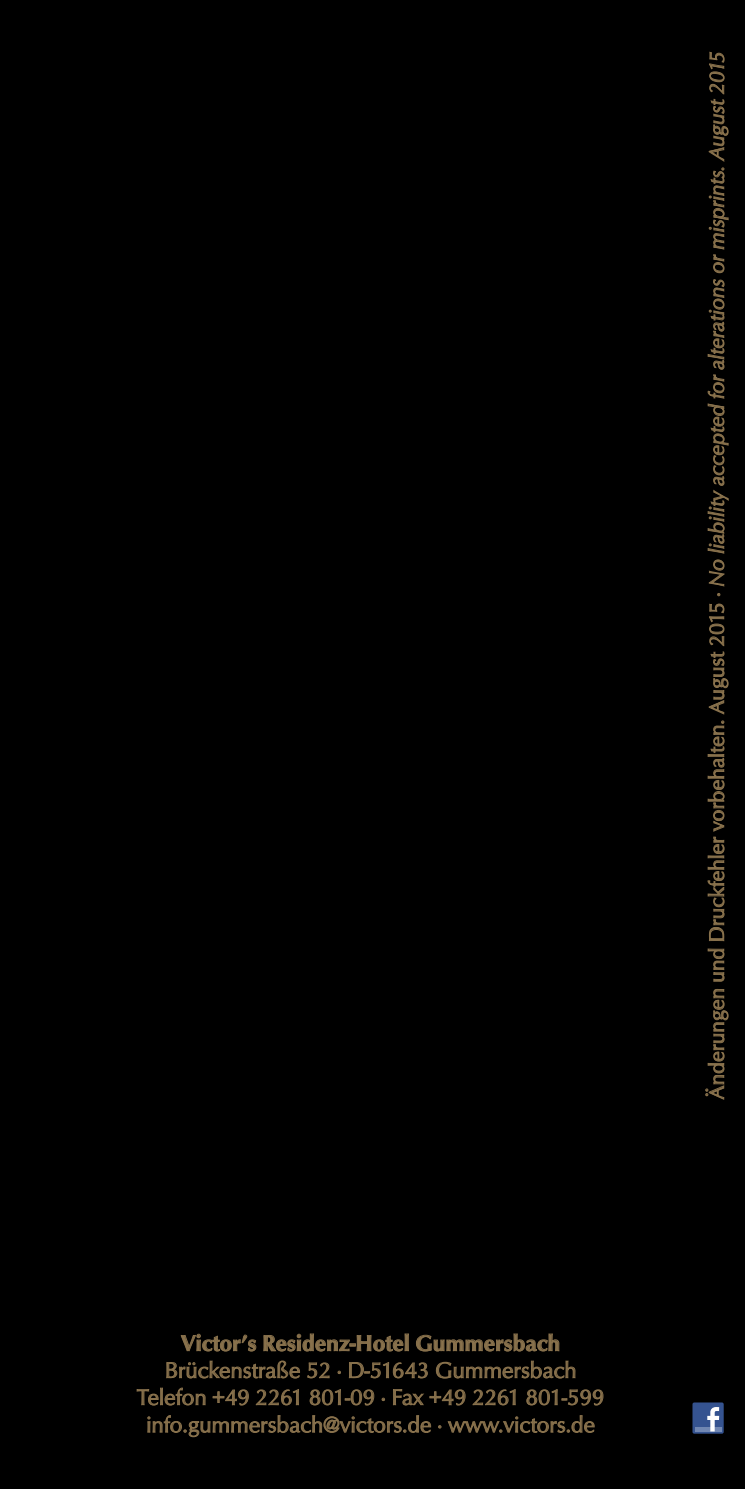
<style>
.page{position:relative;width:745px;height:1489px;background:#fff}
.page>*{position:absolute;margin:0;border:0;box-sizing:border-box;transform-origin:0 0}
.t1{font:22.5px/27.2px "O004 T";color:#88714c;text-align:center}
.t2{font:500 22.5px "O004 T";color:#88714c}
.t3{font:italic 21.25px "O004 T";color:#88714c}
.s1{font-style:normal}
</style>
<div class="page">
<div style="left:0;top:0;width:744px;height:1488px;background:#000"></div>
<svg style="left:180px;top:1333px;width:76px;height:18px"></svg>
<svg style="left:263px;top:1333px;width:145px;height:18px"></svg>
<svg style="left:416px;top:1333px;width:143px;height:18px"></svg>
<svg style="left:166px;top:1360px;width:134px;height:19px"></svg>
<svg style="left:307px;top:1362px;width:22px;height:16px"></svg>
<svg style="left:349px;top:1362px;width:78px;height:16px"></svg>
<svg style="left:435px;top:1360px;width:140px;height:18px"></svg>
<svg style="left:137px;top:1387px;width:68px;height:19px"></svg>
<svg style="left:212px;top:1389px;width:37px;height:16px"></svg>
<svg style="left:255px;top:1389px;width:44px;height:16px"></svg>
<svg style="left:309px;top:1389px;width:65px;height:16px"></svg>
<svg style="left:393px;top:1389px;width:72px;height:16px"></svg>
<svg style="left:472px;top:1389px;width:43px;height:16px"></svg>
<svg style="left:526px;top:1389px;width:77px;height:16px"></svg>
<svg style="left:147px;top:1415px;width:284px;height:21px"></svg>
<svg style="left:447px;top:1415px;width:147px;height:17px"></svg>
<svg style="left:705px;top:989px;width:23px;height:110px"></svg>
<svg style="left:707px;top:948px;width:17px;height:33px"></svg>
<svg style="left:707px;top:720px;width:17px;height:221px"></svg>
<svg style="left:708px;top:603px;width:20px;height:111px"></svg>
<svg style="left:708px;top:559px;width:16px;height:27px"></svg>
<svg style="left:707px;top:279px;width:21px;height:274px"></svg>
<svg style="left:708px;top:168px;width:20px;height:105px"></svg>
<svg style="left:708px;top:52px;width:20px;height:110px"></svg>
<div style="left:692px;top:1402px;width:31px;height:31px;background:#355390;border-radius:2px"></div>
<div style="left:694px;top:1426px;width:27px;height:5px;background:#7187b2"></div>
<svg style="left:706px;top:1407px;width:12px;height:24px"></svg>
<p class="t2" style="left:181px;top:1329px;width:380px">Victor’s Residenz-Hotel Gummersbach</p>
<p class="t1" style="left:137px;top:1355px;width:468px">Brückenstraße 52 · D-51643 Gummersbach<br>Telefon +49 2261 801-09 · Fax +49 2261 801-599 info.gummersbach@victors.de · www.victors.de</p>
<p class="t3" style="left:703px;top:1099px;width:1049px;rotate:-90deg"><span class="s1">Änderungen und Druckfehler vorbehalten. August 2015 ·</span> No liability accepted for alterations or misprints. August 2015</p>
</div>
